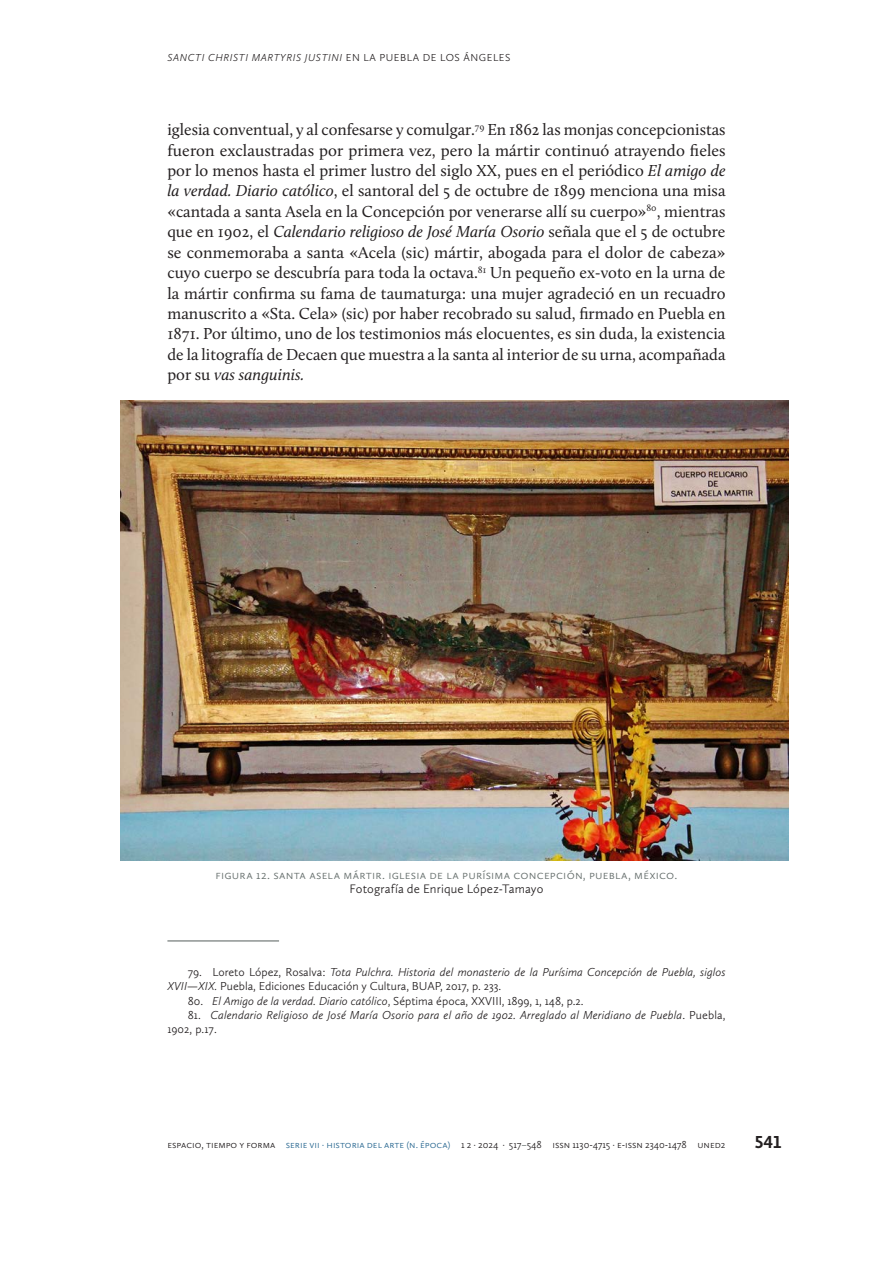
<style>
.page{position:relative;width:893px;height:1263px;background:#fff}
.page>*{position:absolute;margin:0;border:0;box-sizing:border-box;transform-origin:0 0}
.t1{font:700 18px "Calluna Sans";color:#231f20}
.Cuerpo{font:16.5px/20.4px "Calluna";color:#231f20;text-align:justify}
.Imagen_Pie{font:300 12.75px "Calluna Sans";letter-spacing:.015em;color:#67706e}
.Imagen_Pie-2{font:300 12.75px "Calluna Sans";letter-spacing:.01em;color:#231f20}
.Notas_Pie{font:italic 300 12px/14.4px "Calluna Sans";letter-spacing:.01em;color:#231f20}
.Notas_Pie-2{font:300 12px "Calluna Sans";color:#231f20}
.t2{font:300 10.5px "Calluna Sans";color:#231f20}
.t3{font:italic 300 10.5px "Calluna Sans";letter-spacing:.16em;color:#231f20}
.t4{font:300 10.5px "Calluna Sans";color:#286790}
.s1{font-style:normal}
.s2{font-style:italic}
.s3{color:#286790}
.s4{font-weight:400;color:#67706e}
</style>
<div class="page">
<hr style="left:167px;top:940px;width:112px;height:1px;background:#67706e">
<img style="left:120px;top:401px;width:669px;height:459px">
<p class="t3" style="left:167px;top:52px;width:338px">SANCTI CHRISTI MARTYRIS JUSTINI <span class="s1">EN LA PUE BLA DE LOS ÁN GE LES</span></p>
<p class="Cuerpo" style="left:167px;top:119px;width:560px">iglesia conventual, y al confesarse y comulgar.<sup>79</sup> En 1862 las monjas concepcionistas fueron exclaustradas por primera vez, pero la mártir continuó atrayendo fieles por lo menos hasta el primer lustro del siglo XX, pues en el periódico <span class="s2">El amigo de la verdad. Diario católico</span>, el santoral del 5 de octubre de 1899 menciona una misa «cantada a santa Asela en la Concepción por venerarse allí su cuerpo»<sup>80</sup>, mientras que en 1902, el <span class="s2">Calendario religioso de José María Osorio</span> señala que el 5 de octubre se conmemoraba a santa «Acela (sic) mártir, abogada para el dolor de cabeza» cuyo cuerpo se descubría para toda la octava.<sup>81</sup> Un pequeño ex-voto en la urna de la mártir confirma su fama de taumaturga: una mujer agradeció en un recuadro manuscrito a «Sta. Cela» (sic) por haber recobrado su salud, firmado en Puebla en 1871. Por último, uno de los testimonios más elocuentes, es sin duda, la existencia de la litografía de Decaen que muestra a la santa al interior de su urna, acompañada por su <span class="s2">vas sanguinis.</span></p>
<p class="Imagen_Pie" style="left:216px;top:867px;width:463px">FIGURA 12. SANTA ASELA MÁRTIR. IGLESIA DE LA PURÍSIMA CONCEPCIÓN, PUEBLA, MÉXICO.</p>
<p class="Imagen_Pie-2" style="left:350px;top:881px;width:195px">Fotografía de Enrique López-Tamayo</p>
<p class="Notas_Pie" style="left:167px;top:964px;width:560px;text-indent:20px"><span class="s1">79. Loreto López, Rosalva:</span> Tota Pulchra. Historia del monasterio de la Purísima Concepción de Puebla, siglos<br>XVII—XIX. <span class="s1">Puebla, Ediciones Educación y Cultura, BUAP, 2017, p. 233.</span></p>
<p class="Notas_Pie-2" style="left:188px;top:993px;width:397px">80. <span class="s2">El Amigo de la verdad. Diario católico</span>, Séptima época, XXVIII, 1899, 1, 148, p.2.</p>
<p class="Notas_Pie" style="left:167px;top:1007px;width:560px;text-indent:20px"><span class="s1">81.</span> Calendario Religioso de José María Osorio para el año de 1902. Arreglado al Meridiano de Puebla<span class="s1">. Puebla,<br>1902, p.17.</span></p>
<p class="t2" style="left:167px;top:1138px;width:128px">ESPACIO, TIEMPO Y FORMA <span class="s3">Serie</span></p>
<p class="t4" style="left:310px;top:1138px;width:29px">VII · historia</p>
<p class="t4" style="left:367px;top:1138px;width:24px">del arte</p>
<p class="t4" style="left:406px;top:1138px;width:25px">(n. época</p>
<p class="t2" style="left:448px;top:1138px;width:279px"><span class="s3">)</span> 1 2 · 2024 · 517<span class="s4">–</span>548 ISSN 1130-4715 · e-iss n 2340-1478 UN ED2</p>
<p class="t1" style="left:755px;top:1131px;width:28px">541</p>
</div>
